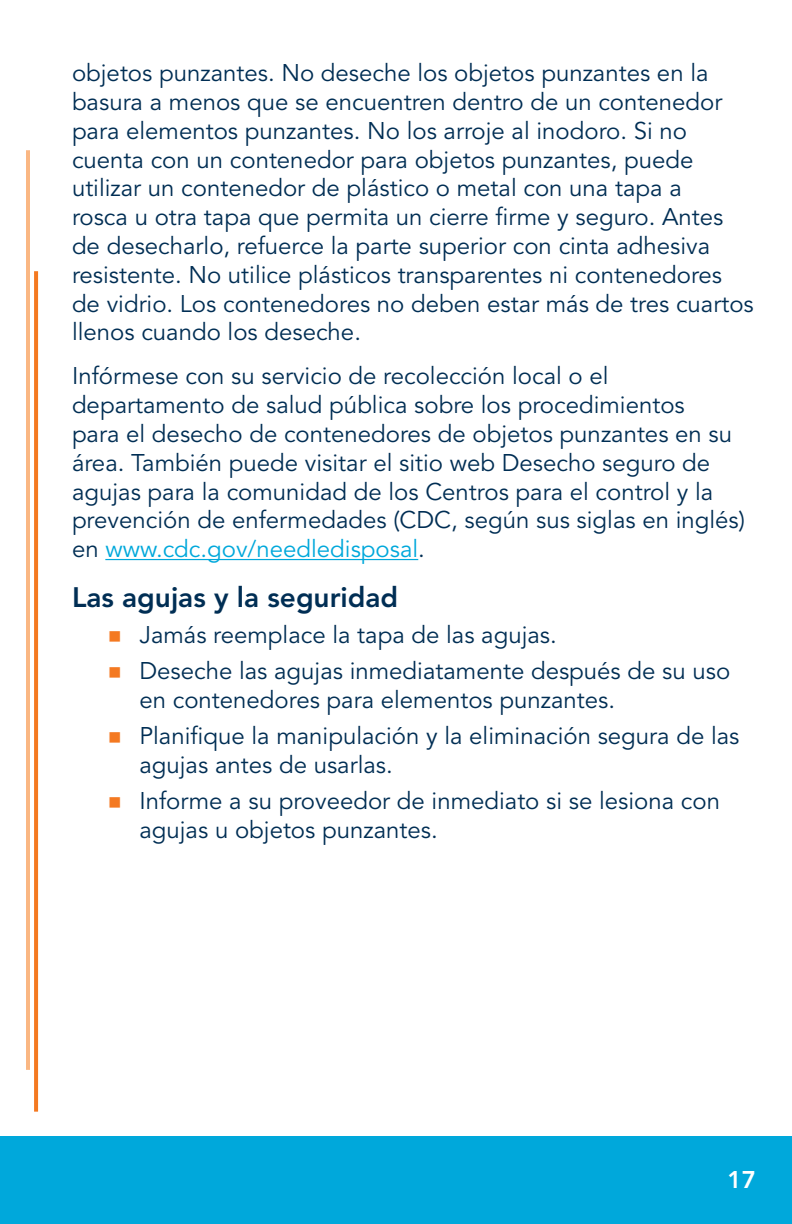
<style>
.page{position:relative;width:792px;height:1224px;background:#fff}
.page>*{position:absolute;margin:0;border:0;box-sizing:border-box;transform-origin:0 0}
.t1{font:800 28px "Avenir LT Std";color:#002e54}
.t2{font:24px/28.8px "Avenir LT Std";color:#002e54}
.t3{font:800 24px "Avenir LT Std";color:#fff}
.s1{color:#00a8db}
.s2{color:#f47921}
</style>
<div class="page">
<div style="left:0;top:1136px;width:792px;height:88px;background:#00a8db"></div>
<hr style="left:26px;top:150px;width:4px;height:920px;background:#fab783">
<svg style="left:34px;top:271px;width:4px;height:841px;background:#f47b25"></svg>
<hr style="left:105px;top:559px;width:313px;height:1px;background:#00a8db">
<p class="t2" style="left:72px;top:59px;width:683px">objetos punzantes. No deseche los objetos punzantes en la basura a menos que se encuentren dentro de un contenedor para elementos punzantes. No los arroje al inodoro. Si no cuenta con un contenedor para objetos punzantes, puede utilizar un contenedor de plástico o metal con una tapa a<br>rosca u otra tapa que permita un cierre frme y seguro. Antes de desecharlo, refuerce la parte superior con cinta adhesiva resistente. No utilice plásticos transparentes ni contenedores de vidrio. Los contenedores no deben estar más de tres cuartos llenos cuando los deseche.</p>
<p class="t2" style="left:72px;top:362px;width:675px">Infórmese con su servicio de recolección local o el departamento de salud pública sobre los procedimientos<br>para el desecho de contenedores de objetos punzantes en su área. También puede visitar el sitio web Desecho seguro de agujas para la comunidad de los Centros para el control y la prevención de enfermedades (CDC, según sus siglas en inglés) en <span class="s1">www.cdc.gov/needledisposal</span>.</p>
<p class="t1" style="left:72px;top:581px;width:328px">Las agujas y la seguridad</p>
<p class="t2" style="left:108px;top:621px;width:450px"><span class="s2">■</span> Jamás reemplace la tapa de las agujas.</p>
<p class="t2" style="left:139px;top:657px;width:592px;text-indent:-31px"><span class="s2">■</span> Deseche las agujas inmediatamente después de su uso en contenedores para elementos punzantes.</p>
<p class="t2" style="left:139px;top:722px;width:602px;text-indent:-31px"><span class="s2">■</span> Planifque la manipulación y la eliminación segura de las agujas antes de usarlas.</p>
<p class="t2" style="left:139px;top:787px;width:582px;text-indent:-31px"><span class="s2">■</span> Informe a su proveedor de inmediato si se lesiona con agujas u objetos punzantes.</p>
<p class="t3" style="left:728px;top:1165px;width:30px">17</p>
</div>
